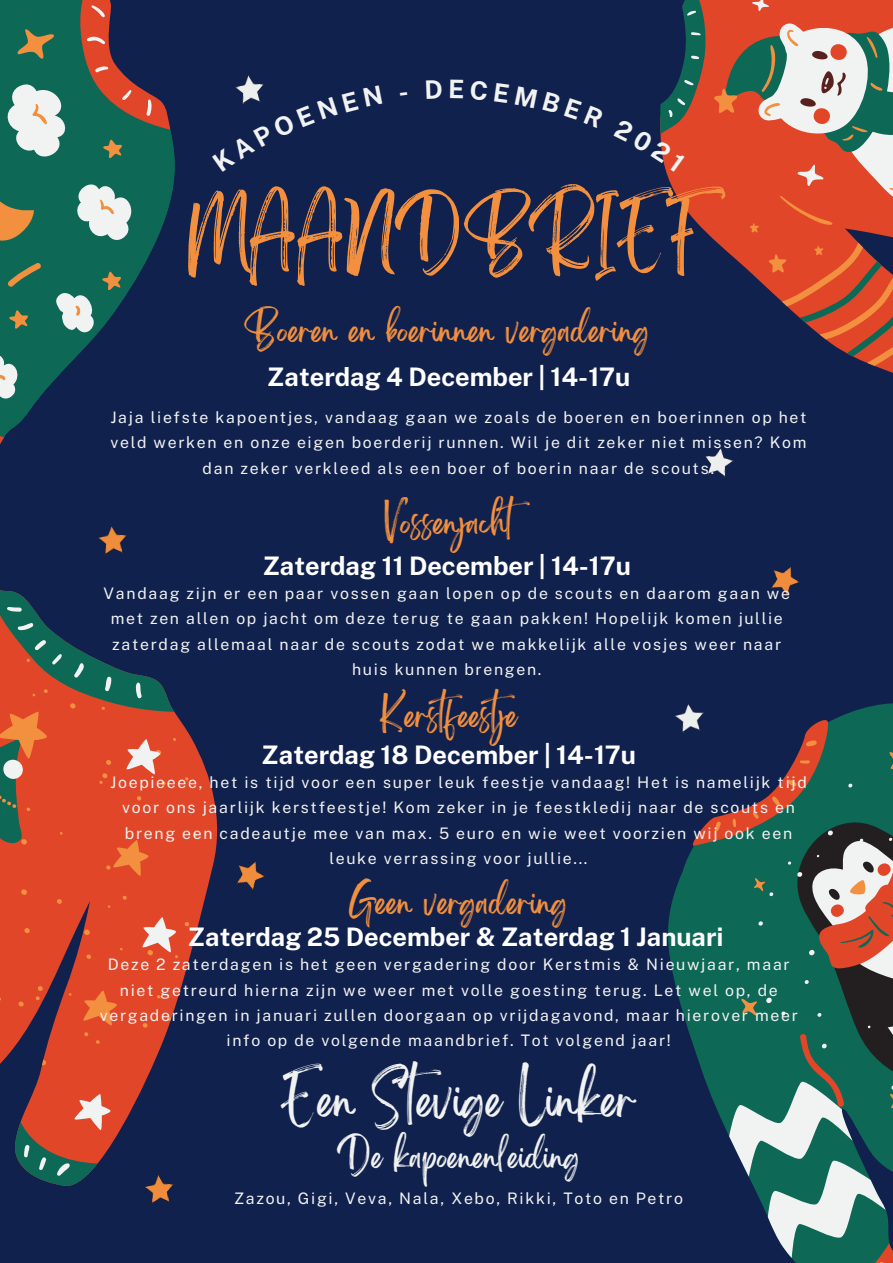
<style>
.page{position:relative;width:893px;height:1263px;background:#10214d}
.page>*{position:absolute;margin:0;border:0;box-sizing:border-box;transform-origin:0 0}
.t1{font:56.62px "Brightwall";color:#f3903f}
.t2{font:42px "Brightwall";color:#f1f2f2}
.t3{font:28.88px "Brightwall";color:#f3903f}
.t4{font:28.5px "Brightwall";color:#f1f2f2}
.t5{font:700 25.5px "Public Sans";color:#fff}
.t6{font:15.83px/25.3px "Public Sans";letter-spacing:.105em;color:#f1f2f2;text-align:center}
</style>
<div class="page">
<svg style="left:0;top:751px;width:218px;height:384px"></svg>
<svg style="left:41px;top:1059px;width:6px;height:7px"></svg>
<svg style="left:0;top:1086px;width:117px;height:100px"></svg>
<svg style="left:0;top:590px;width:198px;height:454px"></svg>
<svg style="left:675px;top:712px;width:218px;height:551px"></svg>
<svg style="left:0;top:256px;width:149px;height:40px;fill:#0d6856"></svg>
<svg style="left:0;top:0;width:175px;height:256px;background:#426b61"></svg>
<svg style="left:0;top:262px;width:125px;height:182px"></svg>
<img style="left:771px;top:567px;width:29px;height:29px">
<img style="left:98px;top:526px;width:29px;height:29px">
<img style="left:236px;top:861px;width:29px;height:30px">
<img style="left:145px;top:1175px;width:29px;height:29px">
<img style="left:241px;top:75px;width:23px;height:11px">
<img style="left:675px;top:704px;width:31px;height:29px">
<img style="left:705px;top:448px;width:29px;height:29px">
<svg style="left:235px;top:86px;width:27px;height:18px"></svg>
<svg style="left:660px;top:0;width:233px;height:373px"></svg>
<p class="t1" style="left:189px;top:216px;width:517px">MAANDBRIEF</p>
<p class="t3" style="left:244px;top:320px;width:406px">Boeren en boerinnen vergadering</p>
<p class="t5" style="left:267px;top:362px;width:364px">Zaterdag 4 December | 14-17u</p>
<p class="t6" style="left:110px;top:405px;width:697px">Jaja liefste kapoentjes, vandaag gaan we zoals de boeren en boerinnen op het veld werken en onze eigen boerderij runnen. Wil je dit zeker niet missen? Kom dan zeker verkleed als een boer of boerin naar de scouts!</p>
<p class="t3" style="left:384px;top:512px;width:157px">Vossenjacht</p>
<p class="t5" style="left:263px;top:551px;width:369px">Zaterdag 11 December | 14-17u</p>
<p class="t6" style="left:104px;top:580px;width:688px">Vandaag zijn er een paar vossen gaan lopen op de scouts en daarom gaan we met zen allen op jacht om deze terug te gaan pakken! Hopelijk komen jullie zaterdag allemaal naar de scouts zodat we makkelijk alle vosjes weer naar huis kunnen brengen.</p>
<p class="t3" style="left:380px;top:705px;width:146px">Kerstfeestje</p>
<p class="t5" style="left:262px;top:740px;width:376px">Zaterdag 18 December | 14-17u</p>
<p class="t6" style="left:110px;top:769px;width:698px">Joepieeee, het is tijd voor een super leuk feestje vandaag! Het is namelijk tijd voor ons jaarlijk kerstfeestje! Kom zeker in je feestkledij naar de scouts en breng een cadeautje mee van max. 5 euro en wie weet voorzien wij ook een leuke verrassing voor jullie...</p>
<p class="t3" style="left:350px;top:892px;width:219px">Geen vergadering</p>
<p class="t5" style="left:188px;top:922px;width:537px">Zaterdag 25 December &amp; Zaterdag 1 Januari</p>
<p class="t6" style="left:100px;top:952px;width:699px">Deze 2 zaterdagen is het geen vergadering door Kerstmis &amp; Nieuwjaar, maar niet getreurd hierna zijn we weer met volle goesting terug. Let wel op, de vergaderingen in januari zullen doorgaan op vrijdagavond, maar hierover meer info op de volgende maandbrief. Tot volgend jaar!</p>
<p class="t2" style="left:282px;top:1085px;width:355px">Een Stevige Linker</p>
<p class="t4" style="left:337px;top:1146px;width:245px">De kapoenenleiding</p>
<p class="t6" style="left:234px;top:1186px;width:450px">Zazou, Gigi, Veva, Nala, Xebo, Rikki, Toto en Petro</p>
</div>
